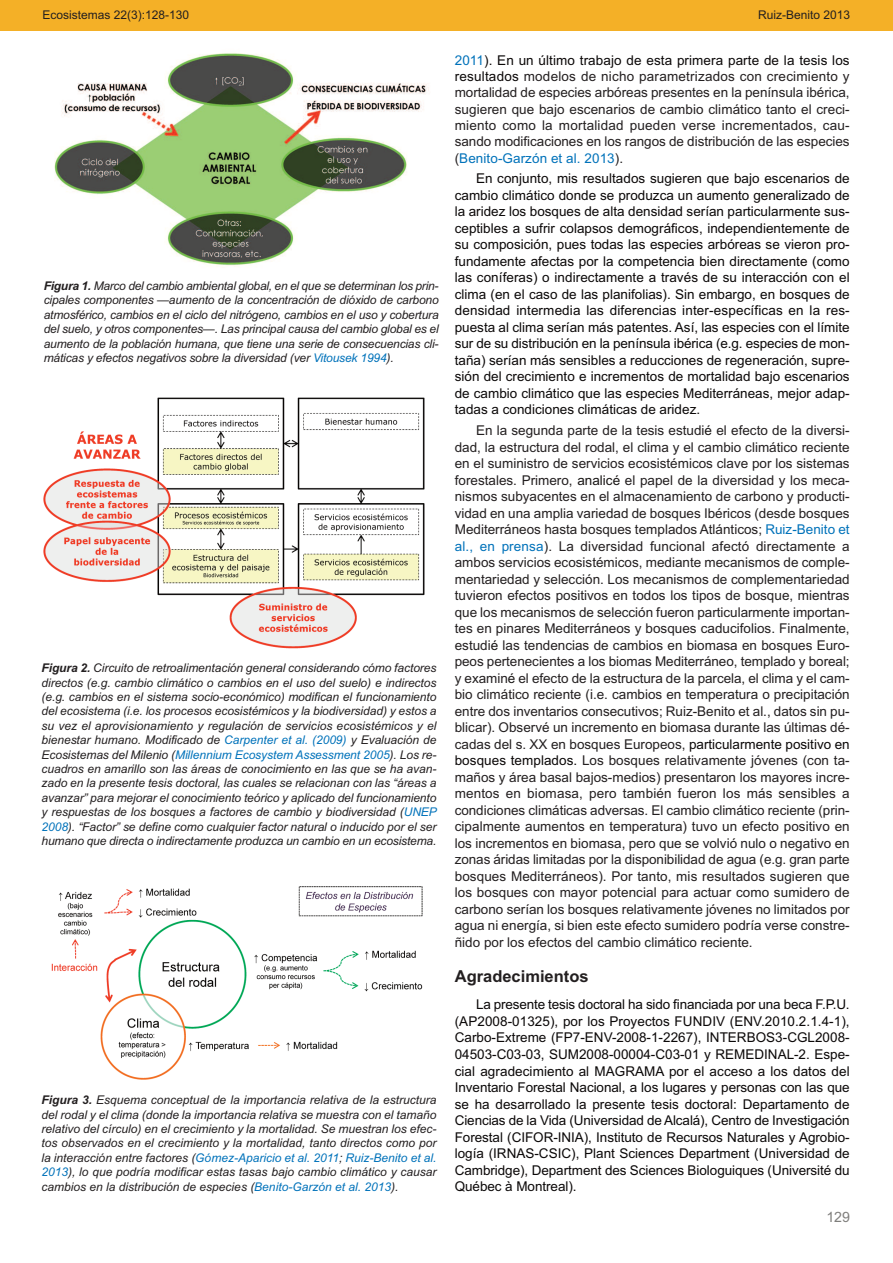
<style>
.page{position:relative;width:893px;height:1263px;background:#fff}
.page>*{position:absolute;margin:0;border:0;box-sizing:border-box;transform-origin:0 0}
.t1{font:700 16.5px "Arial";color:#231f20}
.t2{font:14.25px "Arial";color:#7f7e7c}
.t3{font:13.5px/16.5px "Arial";color:#231f20;text-align:justify}
.t4{font:13.5px/16.5px "Arial";color:#0b0808;text-align:justify}
.t5{font:italic 12px/14.4px "Arial";letter-spacing:-.015em;color:#231f20;text-align:justify}
.t6{font:12px "Arial";color:#231f20}
.s1{font-weight:700}
.s2{color:#0072ba}
.s3{color:#0b0808}
.s4{color:#191615}
</style>
<div class="page">
<div style="left:0;top:0;width:893px;height:30px;background:#f4b027"></div>
<img style="left:43px;top:397px;width:382px;height:252px">
<img style="left:51px;top:886px;width:372px;height:194px">
<img style="left:54px;top:53px;width:375px;height:213px">
<p class="t6" style="left:43px;top:7px;width:148px">Ecosistemas 22(3):128-130</p>
<p class="t6" style="left:758px;top:7px;width:94px">Ruiz-Benito 2013</p>
<p class="t5" style="left:44px;top:279px;width:396px"><span class="s1">Figura 1.</span> Marco del cambio ambiental global, en el que se determinan los prin&shy;cipales componentes —aumento de la concentración de dióxido de carbono atmosférico, cambios en el ciclo del nitrógeno, cambios en el uso y cobertura del suelo, y otros componentes—. Las principal causa del cambio global es el aumento de la población humana, que tiene una serie de consecuencias cli&shy;máticas y efectos negativos sobre la diversidad (ver <span class="s2">Vitousek 1994</span>).</p>
<p class="t5" style="left:42px;top:661px;width:397px"><span class="s1">Figura 2.</span> Circuito de retroalimentación general considerando cómo factores directos (e.g. cambio climático o cambios en el uso del suelo) e indirectos (e.g. cambios en el sistema socio-económico) modifican el funcionamiento del ecosistema (i.e. los procesos ecosistémicos y la biodiversidad) y estos a su vez el aprovisionamiento y regulación de servicios ecosistémicos y el bienestar humano. Modificado de <span class="s2">Carpenter et al. (2009)</span> y Evaluación de Ecosistemas del Milenio (<span class="s2">Millennium Ecosystem Assessment 2005</span>). Los re&shy;cuadros en amarillo son las áreas de conocimiento en las que se ha avan&shy;zado en la presente tesis doctoral, las cuales se relacionan con las “áreas a avanzar” para mejorar el conocimiento teórico y aplicado del funcionamiento y respuestas de los bosques a factores de cambio y biodiversidad (<span class="s2">UNEP 2008</span>). “Factor” se define como cualquier factor natural o inducido por el ser humano que directa o indirectamente produzca un cambio en un ecosistema.</p>
<p class="t5" style="left:42px;top:1093px;width:396px"><span class="s1">Figura 3.</span> Esquema conceptual de la importancia relativa de la estructura del rodal y el clima (donde la importancia relativa se muestra con el tamaño relativo del círculo) en el crecimiento y la mortalidad. Se muestran los efec&shy;tos observados en el crecimiento y la mortalidad, tanto directos como por la interacción entre factores (<span class="s2">Gómez-Aparicio et al. 2011</span>; <span class="s2">Ruiz-Benito et al.<br>2013</span>), lo que podría modificar estas tasas bajo cambio climático y causar cambios en la distribución de especies (<span class="s2">Benito-Garzón et al. 2013</span>).</p>
<p class="t3" style="left:455px;top:52px;width:397px"><span class="s2">2011</span><span class="s3">). En un último trabajo de esta primera parte de la tesis los resultados</span> modelos de nicho parametrizados con crecimiento y mortalidad de especies arbóreas presentes en la península ibérica, sugieren que bajo escenarios de cambio climático tanto el creci&shy;miento como la mortalidad pueden verse incrementados, cau&shy;sando modificaciones en los rangos de distribución de las especies (<span class="s2">Benito-Garzón et al. 2013</span>).</p>
<p class="t4" style="left:455px;top:170px;width:396px;text-indent:21px">En conjunto, mis resultados sugieren que bajo escenarios de cambio climático donde se produzca un aumento generalizado de la aridez los bosques de alta densidad serían particularmente sus&shy;ceptibles a sufrir colapsos demográficos, independientemente de su composición, pues todas las especies arbóreas se vieron pro&shy;fundamente afectas por la competencia bien directamente (como las coníferas) o indirectamente a través de su interacción con el clima (en el caso de las planifolias). Sin embargo, en bosques de densidad intermedia las diferencias inter-específicas en la res&shy;puesta al clima serían más patentes. Así, las especies con el límite sur de su distribución en la península ibérica (e.g. especies de mon&shy;taña) serían más sensibles a reducciones de regeneración, supre&shy;sión del crecimiento e incrementos de mortalidad bajo escenarios de cambio climático que las especies Mediterráneas, mejor adap&shy;tadas a condiciones climáticas de aridez.</p>
<p class="t3" style="left:455px;top:422px;width:396px;text-indent:21px">En la segunda parte de la tesis estudi<span class="s4">é</span> el efecto de la diversi&shy;dad, la estructura del rodal, el clima y el cambio climático reciente en el suministro de servicios ecosistémicos clave por los sistemas forestales. Primero, <span class="s4">analicé</span> el papel de la diversidad y los meca&shy;nismos subyacentes en el almacenamiento de carbono y producti&shy;vidad en una amplia variedad de bosques Ibéricos (desde bosques Mediterráneos hasta bosques templados Atlánticos; <span class="s2">Ruiz-Benito et al., en prensa</span>). La diversidad funcional afectó directamente a ambos servicios ecosistémicos, mediante mecanismos de comple&shy;mentariedad y selección. Los mecanismos de complementariedad tuvieron efectos positivos en todos los tipos de bosque, mientras que los mecanismos de selección fueron particularmente importan&shy;tes en pinares Mediterráneos y bosques caducifolios. Finalmente, estudi<span class="s4">é</span> las tendencias de cambios en biomasa en bosques Euro&shy;peos pertenecientes a los biomas Mediterráneo, templado y boreal; y examin<span class="s4">é</span> el efecto de la estructura de la parcela, el clima y el cam&shy;bio climático reciente (i.e. cambios en temperatura o precipitación entre dos inventarios consecutivos; Ruiz-Benito et al., datos sin pu&shy;blicar). Observé un incremento en biomasa durante las últimas dé&shy;cadas del s. XX en bosques Europeos, <span class="s3">particularmente positivo en bosques templados.</span> Los bosques relativamente jóvenes (con ta&shy;maños y área basal bajos-medios) presentaron los mayores incre&shy;mentos en biomasa, pero también fueron los más sensibles a condiciones climáticas adversas. El cambio climático reciente (prin&shy;cipalmente aumentos en temperatura) tuvo un efecto positivo en los incrementos en biomasa, pero que se volvió nulo o negativo en zonas áridas limitadas por la disponibilidad de agua (e.g. gran parte bosques Mediterráneos). Por tanto, mis resultados sugieren que los bosques con mayor potencial para actuar como sumidero de carbono serían los bosques relativamente jóvenes no limitados por agua ni energía, si bien este efecto sumidero podría verse constre&shy;ñido por los efectos del cambio climático reciente.</p>
<p class="t1" style="left:455px;top:966px;width:135px">Agradecimientos</p>
<p class="t4" style="left:455px;top:996px;width:396px;text-indent:21px">La presente tesis doctoral ha sido financiada por una beca F.P.U. (AP2008-01325), por los Proyectos FUNDIV (ENV.2010.2.1.4-1), Carbo-Extreme (FP7-ENV-2008-1-2267), INTERBOS3-CGL2008- 04503-C03-03, SUM2008-00004-C03-01 y REMEDINAL-2. Espe&shy;cial agradecimiento al MAGRAMA por el acceso a los datos del Inventario Forestal Nacional, a los lugares y personas con las que se ha desarrollado la presente tesis doctoral: Departamento de Ciencias de la Vida (Universidad de Alcalá), Centro de Investigación Forestal (CIFOR-INIA), Instituto de Recursos Naturales y Agrobio&shy;logía (IRNAS-CSIC), Plant Sciences Department (Universidad de Cambridge), Department des Sciences Biologuiques (Université du Québec à Montreal).</p>
<p class="t2" style="left:826px;top:1209px;width:25px">129</p>
</div>
